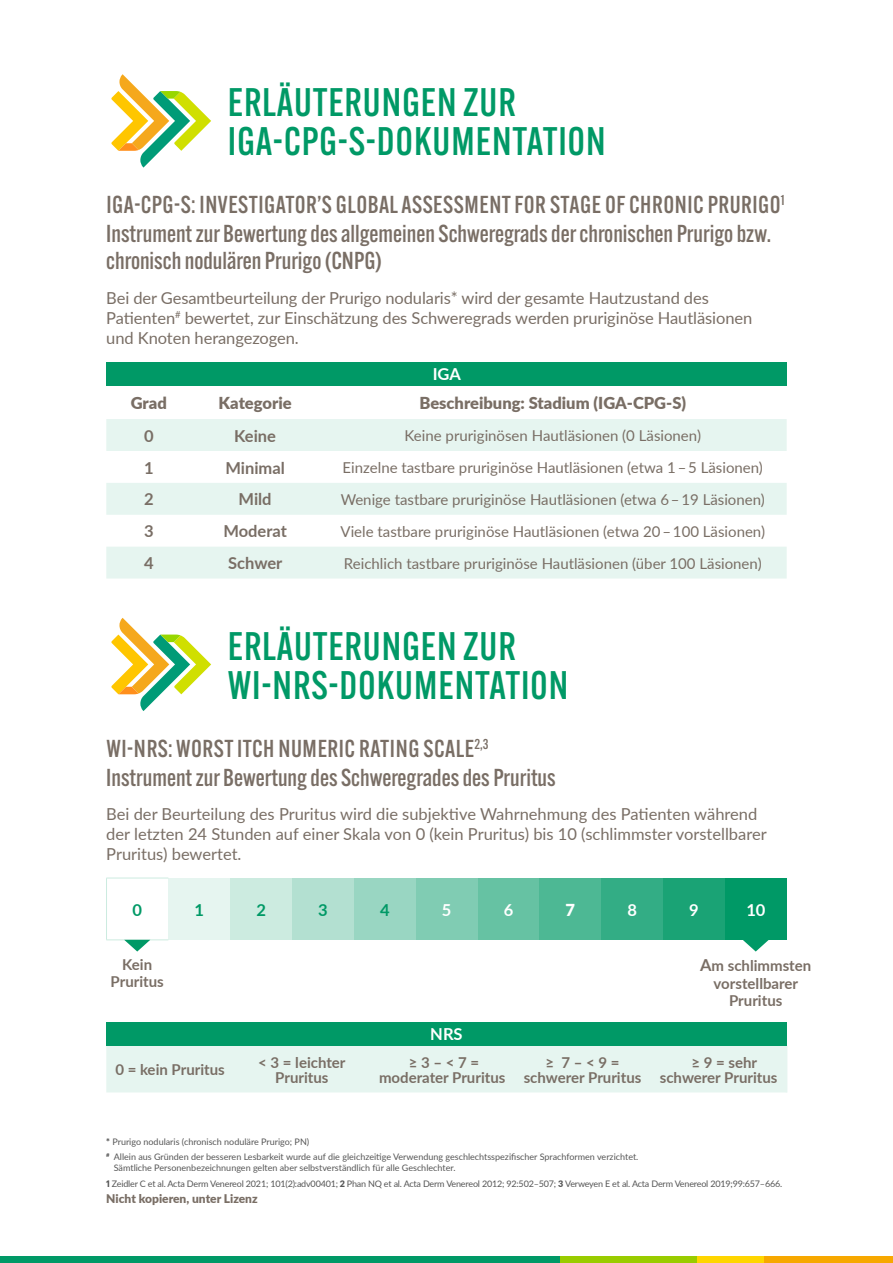
<style>
.page{position:relative;width:893px;height:1263px;background:#fff}
.page>*{position:absolute;margin:0;border:0;box-sizing:border-box;transform-origin:0 0}
.t1{font:500 39px/39px "Alternate Gothic ATF";letter-spacing:.02em;color:#096}
.t2{font:500 24px/27.9px "Alternate Gothic ATF";color:#796e65}
.t3{font:16.5px/19.8px "Lato";letter-spacing:-.005em;color:#796e65}
.t4{font:900 16.5px "Lato";color:#796e65}
.t5{font:700 16.5px "Lato";color:#796e65}
.t6{font:700 16.5px "Lato";color:#fff}
.t7{font:700 16.5px "Lato";color:#096}
.t8{font:900 16.5px "Lato";color:#fff}
.t9{font:15px "Lato";color:#796e65}
.t10{font:700 15px/15px "Lato";color:#796e65;text-align:center}
.t11{font:900 12px "Lato";color:#796e65}
.t12{font:9px/16.2px "Lato";letter-spacing:-.02em;color:#565656}
.t13{font:9px/14.7px "Lato";color:#565656}
.s1{font-size:16.5px}
.s2{font-weight:900}
</style>
<div class="page">
<div style="left:0;top:1256px;width:560px;height:7px;background:#096"></div>
<div style="left:696px;top:1256px;width:68px;height:7px;background:#ffd600"></div>
<div style="left:764px;top:1256px;width:129px;height:7px;background:#f7a800"></div>
<div style="left:560px;top:1256px;width:136px;height:7px;background:#9c0"></div>
<svg style="left:111px;top:74px;width:100px;height:94px"></svg>
<svg style="left:106px;top:419px;width:681px;height:159px;fill:#e6f5f0"></svg>
<div style="left:106px;top:362px;width:681px;height:24px;background:#096"></div>
<svg style="left:111px;top:618px;width:100px;height:93px"></svg>
<div style="left:168px;top:878px;width:62px;height:62px;background:#e6f5f0"></div>
<div style="left:230px;top:878px;width:62px;height:62px;background:#ccebe0"></div>
<div style="left:292px;top:878px;width:62px;height:62px;background:#b3e0d1"></div>
<div style="left:354px;top:878px;width:62px;height:62px;background:#99d6c2"></div>
<div style="left:416px;top:878px;width:62px;height:62px;background:#80ccb3"></div>
<div style="left:478px;top:878px;width:61px;height:62px;background:#66c2a3"></div>
<div style="left:539px;top:878px;width:62px;height:62px;background:#4db894"></div>
<div style="left:601px;top:878px;width:62px;height:62px;background:#33ad85"></div>
<div style="left:663px;top:878px;width:62px;height:62px;background:#1aa375"></div>
<div style="left:725px;top:878px;width:62px;height:62px;background:#096"></div>
<hr style="left:106px;top:878px;width:1px;height:62px;background:#ccebe0">
<hr style="left:106px;top:878px;width:62px;height:1px;background:#ccebe0">
<hr style="left:106px;top:940px;width:62px;height:1px;background:#ccebe0">
<svg style="left:125px;top:940px;width:25px;height:11px"></svg>
<div style="left:106px;top:1046px;width:680px;height:46px;background:#e6f5f0"></div>
<hr style="left:786px;top:1046px;width:1px;height:46px;background:#e6f5f0">
<div style="left:106px;top:1022px;width:681px;height:24px;background:#096"></div>
<svg style="left:743px;top:940px;width:26px;height:11px"></svg>
<h1 class="t1" style="left:228px;top:83px;width:379px">ERLÄUTERUNGEN ZUR<br>IGA-CPG-S-DOKUMENTATION</h1>
<h2 class="t2" style="left:106px;top:191px;width:680px">IGA-CPG-S: INVESTIGATOR’S GLOBAL ASSESSMENT FOR STAGE OF CHRONIC PRURIGO<sup>1<br></sup>Instrument zur Bewertung des allgemeinen Schweregrads der chronischen Prurigo bzw. chronisch nodulären Prurigo (CNPG)</h2>
<p class="t3" style="left:106px;top:288px;width:647px">Bei der Gesamtbeurteilung der Prurigo nodularis* wird der gesamte Hautzustand des<br>Patienten<sup>#</sup> bewertet, zur Einschätzung des Schweregrads werden pruriginöse Hautläsionen und Knoten herangezogen.</p>
<p class="t6" style="left:433px;top:362px;width:30px">IGA</p>
<p class="t4" style="left:131px;top:390px;width:38px">Grad</p>
<p class="t4" style="left:219px;top:390px;width:75px">Kategorie</p>
<p class="t4" style="left:419px;top:390px;width:268px">Beschreibung: Stadium (IGA-CPG-S)</p>
<p class="t5" style="left:144px;top:423px;width:11px">0</p>
<p class="t5" style="left:234px;top:423px;width:43px">Keine</p>
<p class="t9" style="left:405px;top:425px;width:298px">Keine pruriginösen Hautläsionen (0 Läsionen)</p>
<p class="t5" style="left:144px;top:455px;width:11px">1</p>
<p class="t5" style="left:225px;top:455px;width:61px">Minimal</p>
<p class="t9" style="left:343px;top:457px;width:422px">Einzelne tastbare pruriginöse Hautläsionen (etwa 1 – 5 Läsionen)</p>
<p class="t5" style="left:144px;top:487px;width:11px">2</p>
<p class="t5" style="left:239px;top:487px;width:35px">Mild</p>
<p class="t9" style="left:341px;top:489px;width:426px">Wenige tastbare pruriginöse Hautläsionen (etwa 6 – 19 Läsionen)</p>
<p class="t5" style="left:144px;top:519px;width:11px">3</p>
<p class="t5" style="left:223px;top:519px;width:65px">Moderat</p>
<p class="t9" style="left:340px;top:520px;width:426px">Viele tastbare pruriginöse Hautläsionen (etwa 20 – 100 Läsionen)</p>
<p class="t5" style="left:144px;top:551px;width:11px">4</p>
<p class="t5" style="left:228px;top:551px;width:56px">Schwer</p>
<p class="t9" style="left:344px;top:552px;width:419px">Reichlich tastbare pruriginöse Hautläsionen (über 100 Läsionen)</p>
<h1 class="t1" style="left:228px;top:626px;width:342px">ERLÄUTERUNGEN ZUR<br>WI-NRS-DOKUMENTATION</h1>
<h2 class="t2" style="left:106px;top:734px;width:451px;line-height:28.8px">WI-NRS: WORST ITCH NUMERIC RATING SCALE<sup>2,3<br></sup>Instrument zur Bewertung des Schweregrades des Pruritus</h2>
<p class="t3" style="left:106px;top:803px;width:662px">Bei der Beurteilung des Pruritus wird die subjektive Wahrnehmung des Patienten während der letzten 24 Stunden auf einer Skala von 0 (kein Pruritus) bis 10 (schlimmster vorstellbarer<br>Pruritus) bewertet.</p>
<p class="t7" style="left:133px;top:897px;width:11px">0</p>
<p class="t7" style="left:194px;top:897px;width:11px">1</p>
<p class="t7" style="left:256px;top:897px;width:11px">2</p>
<p class="t7" style="left:318px;top:897px;width:11px">3</p>
<p class="t7" style="left:380px;top:897px;width:11px">4</p>
<p class="t6" style="left:442px;top:897px;width:11px">5</p>
<p class="t6" style="left:504px;top:897px;width:11px">6</p>
<p class="t8" style="left:566px;top:897px;width:11px">7</p>
<p class="t6" style="left:627px;top:897px;width:11px">8</p>
<p class="t6" style="left:689px;top:897px;width:11px">9</p>
<p class="t6" style="left:746px;top:897px;width:21px">10</p>
<p class="t10" style="left:111px;top:955px;width:55px;line-height:17.1px">Kein<br>Pruritus</p>
<p class="t6" style="left:430px;top:1022px;width:34px">NRS</p>
<p class="t10" style="left:700px;top:957px;width:113px;line-height:17.1px"><span class="s1">A</span>m schlimmsten vorstellbarer<br>Pruritus</p>
<p class="t10" style="left:115px;top:1061px;width:111px">0 = kein Pruritus</p>
<p class="t10" style="left:258px;top:1054px;width:89px">&lt; 3 = leichter<br>Pruritus</p>
<p class="t10" style="left:379px;top:1054px;width:128px">≥ 3 – &lt; 7 = moderater Pruritus</p>
<p class="t10" style="left:524px;top:1054px;width:119px">≥ 7 – &lt; 9 = schwerer Pruritus</p>
<p class="t10" style="left:660px;top:1054px;width:119px;text-align:left;text-indent:32px">≥ 9 = sehr schwerer Pruritus</p>
<p class="t13" style="left:106px;top:1134px;width:534px"><span class="s2">*</span> Prurigo nodularis (chronisch noduläre Prurigo; PN)<br><sup>#</sup> Allein aus Gründen der besseren Lesbarkeit wurde auf die gleichzeitige Verwendung geschlechtsspezifischer Sprachformen verzichtet.</p>
<p class="t12" style="left:106px;top:1159px;width:677px;text-indent:7px">Sämtliche Personenbezeichnungen gelten aber selbstverständlich für alle Geschlechter.<br><span class="s2">1</span> Zeidler C et al. Acta Derm Venereol 2021; 101(2):adv00401; <span class="s2">2</span> Phan NQ et al. Acta Derm Venereol 2012; 92:502–507; <span class="s2">3</span> Verweyen E et al. Acta Derm Venereol 2019;99:657–666.</p>
<p class="t11" style="left:106px;top:1189px;width:153px">Nicht kopieren, unter Lizenz</p>
</div>
